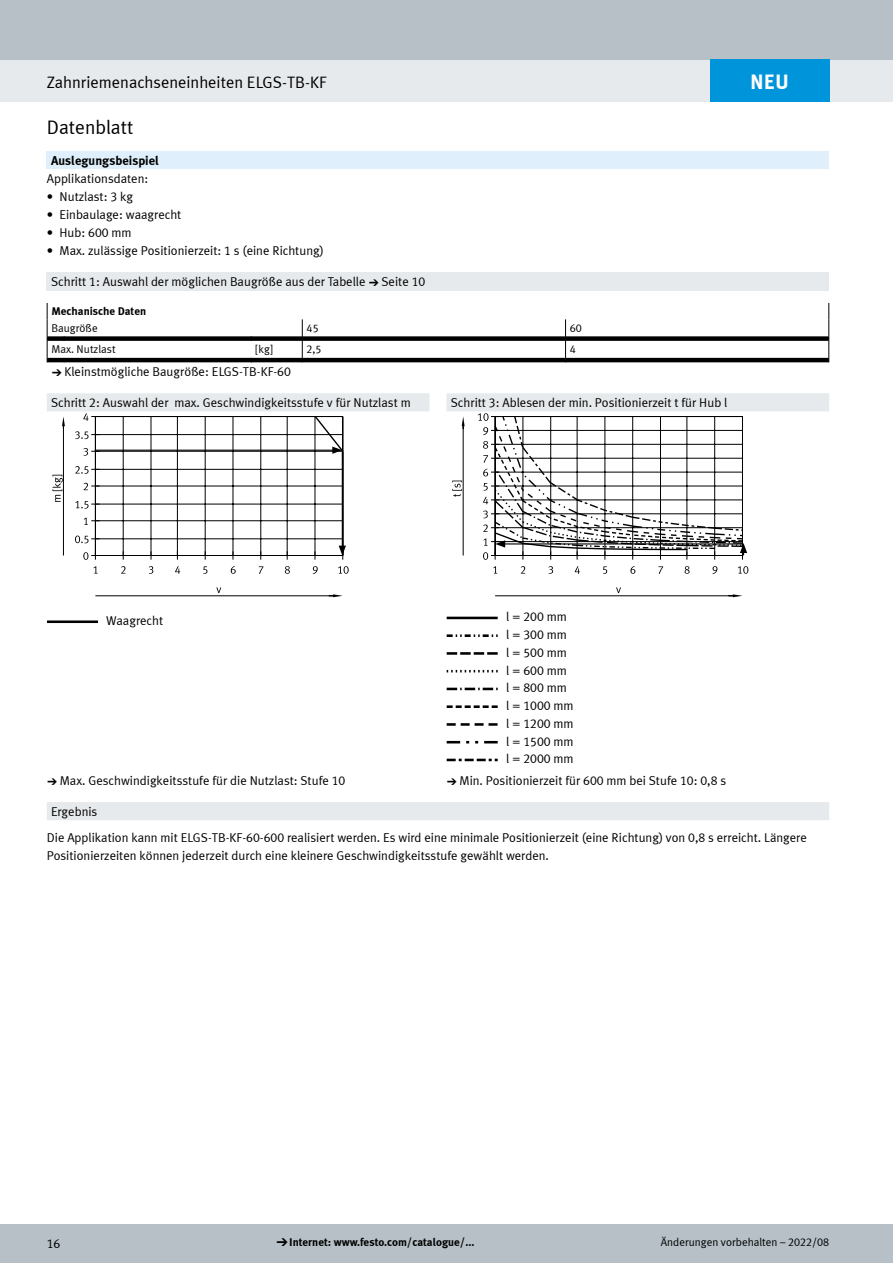
<style>
.page{position:relative;width:893px;height:1263px;background:#fff}
.page>*{position:absolute;margin:0;border:0;box-sizing:border-box;transform-origin:0 0}
.t1{font:700 21px "Meta Plus LF";color:#fff}
.t2{font:19.5px "Meta Plus LF";color:#000}
.t3{font:16.5px "Meta Plus LF";color:#000}
.t4{font:12.75px/17.7px "Meta Plus LF";color:#000}
.t5{font:700 12.75px "Meta Plus LF";color:#000}
.t6{font:11.25px "Meta Plus LF";color:#000}
.t7{font:700 11.25px "Meta Plus LF";color:#000}
.s1{font-family:"Meto Pict 182"}
.s2{font-family:"Meto Pict 182";font-weight:400}
</style>
<div class="page">
<div style="left:0;top:1225px;width:893px;height:38px;background:#b6c0c6"></div>
<div style="left:0;top:60px;width:893px;height:42px;background:#e7eaec"></div>
<div style="left:0;top:0;width:893px;height:60px;background:#b6c0c6"></div>
<div style="left:47px;top:151px;width:782px;height:18px;background:#dff0fc"></div>
<div style="left:47px;top:272px;width:782px;height:18px;background:#e7eaec"></div>
<svg style="left:47px;top:303px;width:782px;height:59px"></svg>
<svg style="left:216px;top:587px;width:5px;height:6px"></svg>
<hr style="left:95px;top:595px;width:238px;height:1px;background:#000">
<svg style="left:329px;top:594px;width:14px;height:3px"></svg>
<svg style="left:93px;top:566px;width:4px;height:8px"></svg>
<svg style="left:121px;top:566px;width:4px;height:8px"></svg>
<svg style="left:149px;top:566px;width:4px;height:8px"></svg>
<svg style="left:175px;top:566px;width:5px;height:8px"></svg>
<svg style="left:203px;top:566px;width:4px;height:8px"></svg>
<svg style="left:231px;top:566px;width:5px;height:8px"></svg>
<svg style="left:259px;top:566px;width:5px;height:8px"></svg>
<svg style="left:285px;top:566px;width:5px;height:8px"></svg>
<svg style="left:313px;top:566px;width:5px;height:8px"></svg>
<svg style="left:338px;top:566px;width:11px;height:8px"></svg>
<svg style="left:616px;top:587px;width:5px;height:6px"></svg>
<hr style="left:495px;top:595px;width:238px;height:1px;background:#000">
<svg style="left:729px;top:594px;width:13px;height:3px"></svg>
<svg style="left:493px;top:566px;width:4px;height:8px"></svg>
<svg style="left:521px;top:566px;width:4px;height:8px"></svg>
<svg style="left:548px;top:566px;width:5px;height:8px"></svg>
<svg style="left:575px;top:566px;width:5px;height:8px"></svg>
<svg style="left:603px;top:566px;width:4px;height:8px"></svg>
<svg style="left:630px;top:566px;width:5px;height:8px"></svg>
<svg style="left:658px;top:566px;width:5px;height:8px"></svg>
<svg style="left:685px;top:566px;width:5px;height:8px"></svg>
<svg style="left:712px;top:566px;width:5px;height:8px"></svg>
<svg style="left:738px;top:566px;width:10px;height:8px"></svg>
<svg style="left:47px;top:393px;width:782px;height:167px"></svg>
<hr style="left:47px;top:620px;width:51px;height:3px;background:#000">
<hr style="left:447px;top:617px;width:51px;height:2px;background:#000">
<svg style="left:447px;top:634px;width:51px;height:3px"></svg>
<svg style="left:447px;top:652px;width:51px;height:3px"></svg>
<svg style="left:447px;top:670px;width:51px;height:2px"></svg>
<svg style="left:447px;top:688px;width:51px;height:2px"></svg>
<svg style="left:447px;top:705px;width:51px;height:3px"></svg>
<svg style="left:447px;top:723px;width:51px;height:3px"></svg>
<svg style="left:447px;top:741px;width:51px;height:2px"></svg>
<svg style="left:447px;top:759px;width:51px;height:2px"></svg>
<div style="left:47px;top:802px;width:782px;height:18px;background:#e7eaec"></div>
<div style="left:710px;top:60px;width:119px;height:42px;background:#0095db"></div>
<p class="t3" style="left:47px;top:73px;width:281px">Zahnriemenachseneinheiten ELGS-TB-KF</p>
<h2 class="t2" style="left:47px;top:116px;width:88px">Datenblatt</h2>
<p class="t5" style="left:51px;top:152px;width:110px">Auslegungsbeispiel</p>
<p class="t4" style="left:47px;top:169px;width:103px">Applikationsdaten:</p>
<p class="t4" style="left:47px;top:187px;width:88px">• Nutzlast: 3 kg</p>
<p class="t4" style="left:47px;top:205px;width:136px">• Einbaulage: waagrecht</p>
<p class="t4" style="left:47px;top:223px;width:86px">• Hub: 600 mm</p>
<p class="t4" style="left:47px;top:241px;width:279px">• Max. zulässige Positionierzeit: 1 s (eine Richtung)</p>
<p class="t4" style="left:51px;top:272px;width:376px">Schritt 1: Auswahl der möglichen Baugröße aus der Tabelle <span class="s1">a</span>Seite 10</p>
<p class="t7" style="left:51px;top:304px;width:96px">Mechanische Daten</p>
<p class="t6" style="left:51px;top:321px;width:48px">Baugröße</p>
<p class="t6" style="left:307px;top:321px;width:14px">45</p>
<p class="t6" style="left:570px;top:321px;width:14px">60</p>
<p class="t6" style="left:51px;top:342px;width:66px">Max. Nutzlast</p>
<p class="t6" style="left:255px;top:342px;width:19px">[kg]</p>
<p class="t6" style="left:307px;top:342px;width:17px">2,5</p>
<p class="t6" style="left:570px;top:342px;width:8px">4</p>
<p class="t4" style="left:51px;top:362px;width:241px"><span class="s1">a</span>Kleinstmögliche Baugröße: ELGS-TB-KF-60</p>
<p class="t4" style="left:51px;top:394px;width:361px">Schritt 2: Auswahl der max. Geschwindigkeitsstufe v für Nutzlast m</p>
<p class="t4" style="left:451px;top:394px;width:278px">Schritt 3: Ablesen der min. Positionierzeit t für Hub l</p>
<h1 class="t1" style="left:750px;top:68px;width:40px">NEU</h1>
<p class="t4" style="left:106px;top:612px;width:58px">Waagrecht</p>
<p class="t4" style="left:506px;top:608px;width:69px">l = 200 mm<br>l = 300 mm<br>l = 500 mm<br>l = 600 mm<br>l = 800 mm<br>l = 1000 mm l = 1200 mm l = 1500 mm l = 2000 mm</p>
<p class="t4" style="left:47px;top:771px;width:300px"><span class="s1">a</span>Max. Geschwindigkeitsstufe für die Nutzlast: Stufe 10</p>
<p class="t4" style="left:446px;top:771px;width:281px"><span class="s1">a</span>Min. Positionierzeit für 600 mm bei Stufe 10: 0,8 s</p>
<p class="t4" style="left:47px;top:798px;width:762px;line-height:26.4px;text-indent:4px">Ergebnis<br>Die Applikation kann mit ELGS-TB-KF-60-600 realisiert werden. Es wird eine minimale Positionierzeit (eine Richtung) von 0,8 s erreicht. Längere</p>
<p class="t4" style="left:47px;top:847px;width:504px">Positionierzeiten können jederzeit durch eine kleinere Geschwindigkeitsstufe gewählt werden.</p>
<p class="t4" style="left:47px;top:1234px;width:15px">16</p>
<p class="t7" style="left:276px;top:1235px;width:199px"><span class="s2">d</span>Internet: www.festo.com/catalogue/...</p>
<p class="t6" style="left:661px;top:1236px;width:170px">Änderungen vorbehalten – 2022/08</p>
</div>
